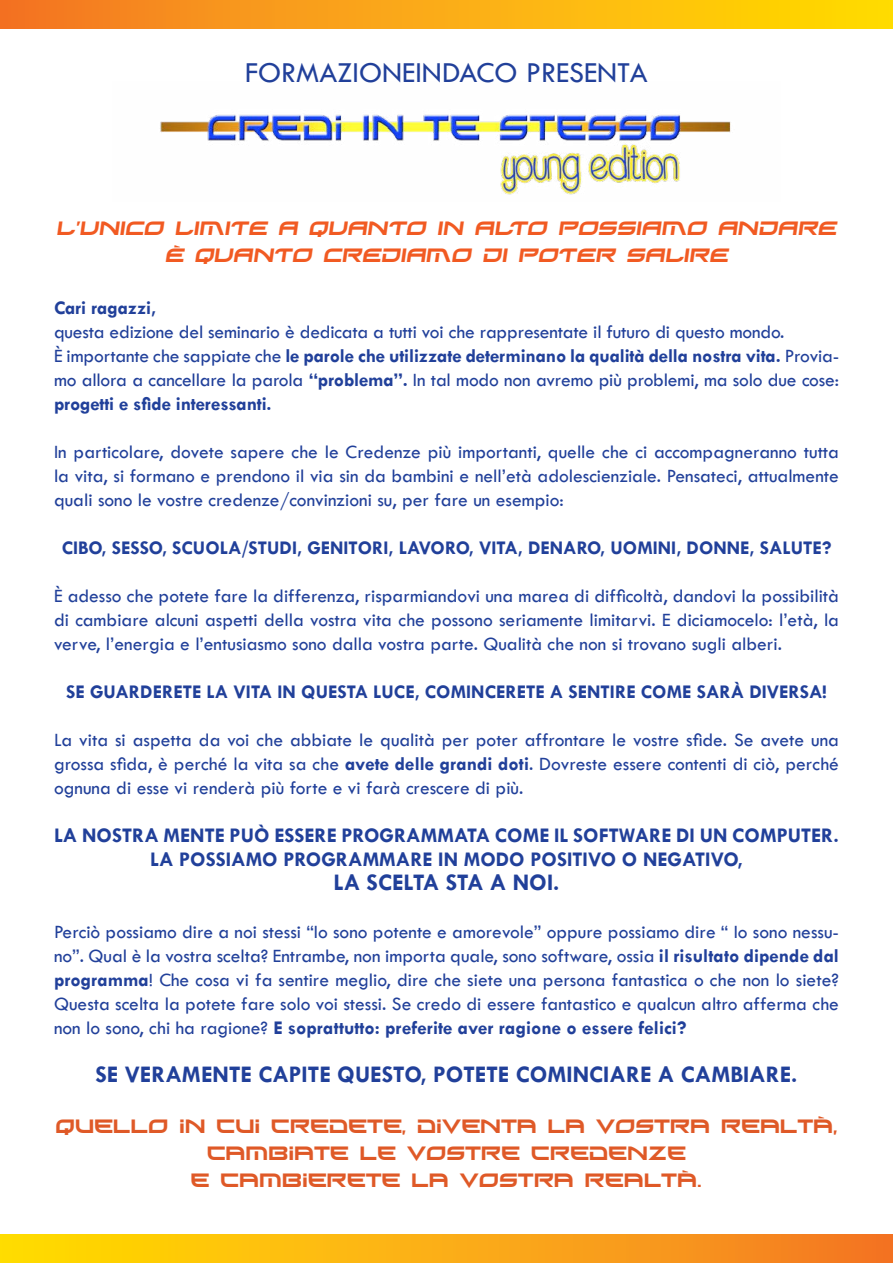
<style>
.page{position:relative;width:893px;height:1263px;background:#fff}
.page>*{position:absolute;margin:0;border:0;box-sizing:border-box;transform-origin:0 0}
.t1{font:30px "Tw Cen";color:#21409a}
.t2{font:700 24px "Tw Cen";color:#21409a}
.t3{font:700 21px "Tw Cen";color:#21409a}
.t4{font:19.5px/24px "Tw Cen";color:#21409a;text-align:justify}
.t5{font:700 19.5px "Tw Cen";color:#21409a}
.t6{font:18px/27px "Xirod";letter-spacing:-.01em;color:#df5927;text-align:center}
.t7{font:18px/27px "Xirod";color:#f15a22;text-align:center}
.s1{font-weight:700}
</style>
<div class="page">
<div style="left:0;top:1235px;width:893px;height:28px;background:linear-gradient(to right,#ffe001,#f47926)"></div>
<div style="left:0;top:0;width:893px;height:28px;background:linear-gradient(to right,#f47827,#ffdf01)"></div>
<img style="left:160px;top:114px;width:571px;height:81px">
<h1 class="t1" style="left:245px;top:54px;width:404px">FORMAZIONEINDACO PRESENTA</h1>
<p class="t7" style="left:56px;top:214px;width:785px">L’UNICO LIMITE A QUANTO IN ALTO POSSIAMO ANDARE<br>È QUANTO CREDIAMO DI POTER SALIRE</p>
<p class="t5" style="left:54px;top:296px;width:104px">CARI RAGAZZI,</p>
<p class="t4" style="left:54px;top:320px;width:787px;text-align:left">questa edizione del seminario è dedicata a tutti voi che rappresentate il futuro di questo mondo.<br>È importante che sappiate che <span class="s1">LE PAROLE CHE UTILIZZATE DETERMINANO LA QUALITÀ DELLA NOSTRA VITA.</span> Provia&shy;mo allora a cancellare la parola <span class="s1">“PROBLEMA”.</span> In tal modo non avremo più problemi, ma solo due cose:<br><span class="s1">PROGETTI E SFIDE INTERESSANTI.</span></p>
<p class="t4" style="left:54px;top:440px;width:786px">In particolare, dovete sapere che le Credenze più importanti, quelle che ci accompagneranno tutta la vita, si formano e prendono il via sin da bambini e nell’età adolescienziale. Pensateci, attualmente quali sono le vostre credenze/convinzioni su, per fare un esempio:</p>
<p class="t5" style="left:62px;top:536px;width:771px">CIBO, SESSO, SCUOLA/STUDI, GENITORI, LAVORO, VITA, DENARO, UOMINI, DONNE, SALUTE?</p>
<p class="t4" style="left:54px;top:584px;width:786px">È adesso che potete fare la differenza, risparmiandovi una marea di difficoltà, dandovi la possibilità di cambiare alcuni aspetti della vostra vita che possono seriamente limitarvi. E diciamocelo: l’età, la verve, l’energia e l’entusiasmo sono dalla vostra parte. Qualità che non si trovano sugli alberi.</p>
<p class="t5" style="left:66px;top:680px;width:36px">SE GUARDERETE</p>
<p class="t5" style="left:207px;top:680px;width:38px">LA VITA</p>
<p class="t5" style="left:278px;top:680px;width:50px">IN QUESTA</p>
<p class="t5" style="left:373px;top:680px;width:11px">LUCE</p>
<p class="t5" style="left:415px;top:680px;width:22px">, COMINCERETE</p>
<p class="t5" style="left:550px;top:680px;width:29px">A SENTIRE</p>
<p class="t5" style="left:641px;top:680px;width:14px">COME</p>
<p class="t5" style="left:697px;top:680px;width:64px">SAR À DIVERSA</p>
<p class="t5" style="left:823px;top:680px;width:6px">!</p>
<p class="t4" style="left:54px;top:728px;width:786px">La vita si aspetta da voi che abbiate le qualità per poter affrontare le vostre sfide. Se avete una grossa sfida, è perché la vita sa che <span class="s1">AVETE DELLE GRANDI DOTI</span>. Dovreste essere contenti di ciò, perché ognuna di esse vi renderà più forte e vi farà crescere di più.</p>
<p class="t3" style="left:54px;top:823px;width:42px">LA NOSTRA</p>
<p class="t3" style="left:164px;top:823px;width:13px">MENTE</p>
<p class="t3" style="left:230px;top:823px;width:56px">PUÒ ESSERE</p>
<p class="t3" style="left:341px;top:823px;width:26px">PROGRAMMATA</p>
<p class="t3" style="left:495px;top:823px;width:15px">COME</p>
<p class="t3" style="left:554px;top:823px;width:94px">IL SO FTWARE</p>
<p class="t3" style="left:676px;top:823px;width:72px">DIUNCOM</p>
<p class="t3" style="left:777px;top:823px;width:24px">PUTER</p>
<p class="t3" style="left:833px;top:823px;width:7px">.</p>
<p class="t3" style="left:150px;top:847px;width:54px">LA POSSIAMO</p>
<p class="t3" style="left:283px;top:847px;width:26px">PROGRAMMARE</p>
<p class="t3" style="left:438px;top:847px;width:42px">IN MODO</p>
<p class="t3" style="left:530px;top:847px;width:23px">POSITIVO</p>
<p class="t3" style="left:622px;top:847px;width:34px">O NEGATIVO</p>
<p class="t3" style="left:737px;top:847px;width:7px">,</p>
<p class="t2" style="left:333px;top:868px;width:47px">LA SCELTA</p>
<p class="t2" style="left:446px;top:868px;width:14px">STA</p>
<p class="t2" style="left:490px;top:868px;width:71px">ANOI.</p>
<p class="t4" style="left:54px;top:920px;width:786px">Perciò possiamo dire a noi stessi “Io sono potente e amorevole” oppure possiamo dire “ Io sono nessu&shy;no”. Qual è la vostra scelta? Entrambe, non importa quale, sono software, ossia <span class="s1">IL RISULTATO DIPENDE DAL PROGRAMMA</span>! Che cosa vi fa sentire meglio, dire che siete una persona fantastica o che non lo siete?<br>Questa scelta la potete fare solo voi stessi. Se credo di essere fantastico e qualcun altro afferma che non lo sono, chi ha ragione? <span class="s1">E SOPRATTUTTO: PREFERITE AVER RAGIONE O ESSERE FELICI?</span></p>
<p class="t2" style="left:95px;top:1060px;width:45px">SE VERAMENTE</p>
<p class="t2" style="left:258px;top:1060px;width:111px">CAPITE QUESTO</p>
<p class="t2" style="left:420px;top:1060px;width:39px">, POTETE</p>
<p class="t2" style="left:516px;top:1060px;width:15px">COMINCIARE</p>
<p class="t2" style="left:658px;top:1060px;width:38px">A CAMBIARE</p>
<p class="t2" style="left:791px;top:1060px;width:8px">.</p>
<p class="t6" style="left:55px;top:1112px;width:784px">QUELLO IN CUI CREDETE, DIVENTA LA VOSTRA REALTÀ,<br>CAMBIATE LE VOSTRE CREDENZE<br>E CAMBIERETE LA VOSTRA REALTÀ.</p>
</div>
